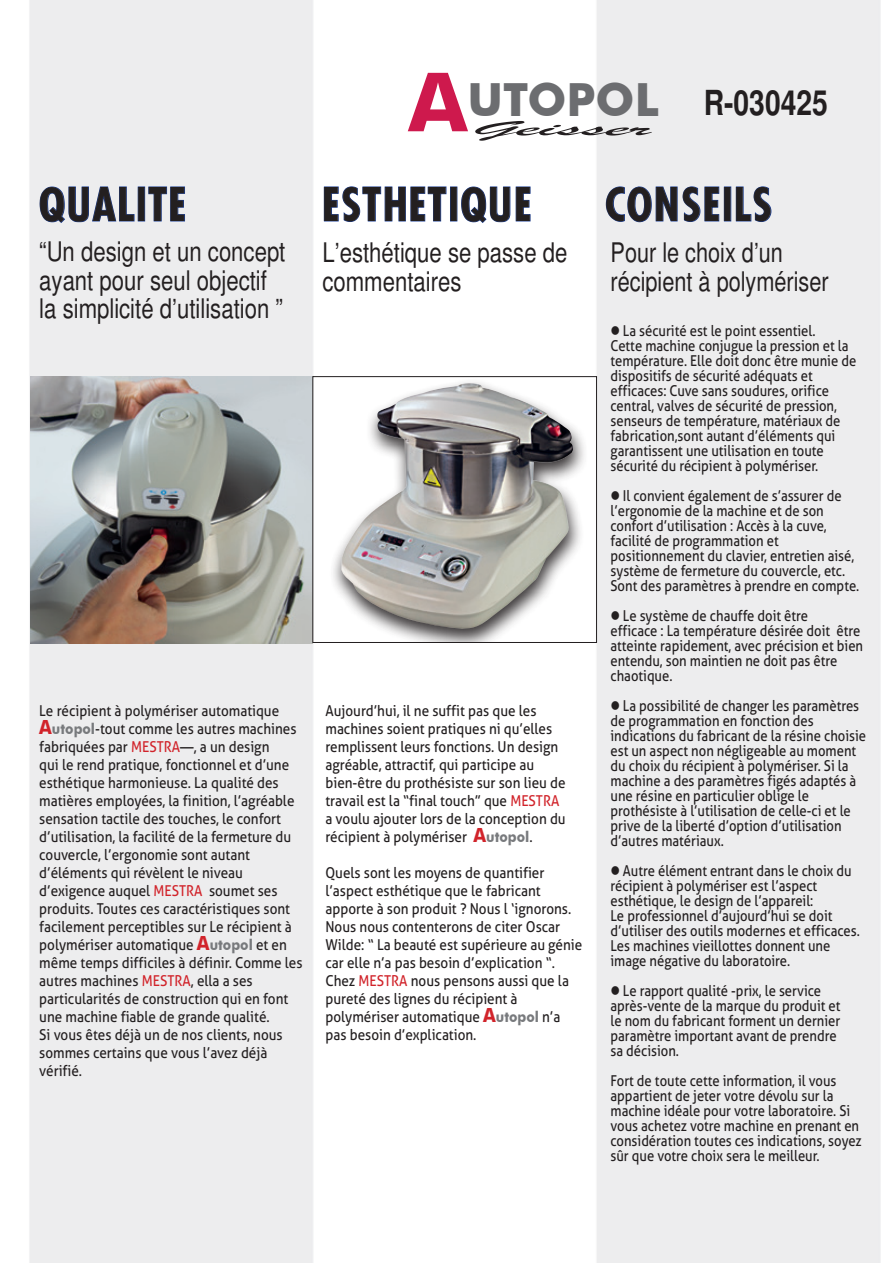
<style>
.page{position:relative;width:893px;height:1263px;background:#fff}
.page>*{position:absolute;margin:0;border:0;box-sizing:border-box;transform-origin:0 0}
.t1{font:700 45.75px "Futura BT";color:#6c6d70}
.t2{font:700 condensed 45px "Futura";letter-spacing:.03em;color:#231f20}
.t3{font:700 condensed 34.5px "Helvetica";color:#231f20}
.t4{font:condensed 27px/28.5px "Helvetica";color:#231f20}
.t5{font:italic 21.6px "Brush Script";color:#231f20;scale:3.6 1}
.t6{font:15px/15px "Aller";color:#231f20;scale:.87 1}
.t7{font:15px/18px "Aller";color:#231f20;scale:.9 1}
.s1{font-size:81.75px;color:#ce194d}
.s2{font-family:"Futura BT";font-weight:700;font-size:19.5px;color:#d1232a}
.s3{font-family:"Futura BT";font-weight:700;color:#787a7d}
.s4{color:#d1232a}
</style>
<div class="page">
<img style="left:29px;top:0;width:852px;height:1263px">
<svg style="left:39px;top:186px;width:96px;height:37px;background:#cbd1e0"></svg>
<div style="left:138px;top:187px;width:7px;height:34px;border:1px solid #1f439b"></div>
<svg style="left:148px;top:186px;width:37px;height:36px"></svg>
<svg style="left:324px;top:186px;width:123px;height:36px"></svg>
<div style="left:450px;top:187px;width:7px;height:34px;border:1px solid #1f439b"></div>
<svg style="left:461px;top:186px;width:70px;height:37px"></svg>
<svg style="left:606px;top:186px;width:113px;height:36px;background:#cbd1e0"></svg>
<div style="left:724px;top:187px;width:7px;height:34px;border:1px solid #1f439b"></div>
<svg style="left:736px;top:186px;width:36px;height:36px"></svg>
<img style="left:30px;top:377px;width:282px;height:266px">
<div style="left:329px;top:378px;width:259px;height:264px;background:#231f20;opacity:.89"></div>
<img style="left:341px;top:383px;width:232px;height:247px">
<div style="left:312px;top:376px;width:285px;height:267px;border:1px solid #231f20"></div>
<h1 class="t1" style="left:408px;top:72px;width:252px"><span class="s1">A</span>UTOPOL</h1>
<h3 class="t5" style="left:472px;top:115px;width:52px">Geisser</h3>
<h3 class="t3" style="left:704px;top:82px;width:126px">R-030425</h3>
<h2 class="t2" style="left:39px;top:175px;width:149px">QUALITE</h2>
<h2 class="t2" style="left:322px;top:175px;width:211px">ESTHETIQUE</h2>
<h2 class="t2" style="left:605px;top:175px;width:169px">CONSEILS</h2>
<h3 class="t4" style="left:39px;top:237px;width:248px">“Un design et un concept ayant pour seul objectif la simplicité d’utilisation ”</h3>
<h3 class="t4" style="left:322px;top:238px;width:246px">L’esthétique se passe de commentaires</h3>
<p class="t7" style="left:39px;top:701px;width:294px">Le récipient à polymériser automatique <span class="s2">A</span><span class="s3">utopol</span>-tout comme les autres machines fabriquées par <span class="s4">MESTRA</span>—, a un design<br>qui le rend pratique, fonctionnel et d’une esthétique harmonieuse. La qualité des matières employées, la finition, l’agréable sensation tactile des touches, le confort d’utilisation, la facilité de la fermeture du couvercle, l’ergonomie sont autant d’éléments qui révèlent le niveau d’exigence auquel <span class="s4">MESTRA</span> soumet ses produits. Toutes ces caractéristiques sont facilement perceptibles sur Le récipient à polymériser automatique <span class="s2">A</span><span class="s3">utopol</span> et en même temps difficiles à définir. Comme les autres machines <span class="s4">MESTRA</span>, ella a ses particularités de construction qui en font une machine fiable de grande qualité.<br>Si vous êtes déjà un de nos clients, nous sommes certains que vous l’avez déjà vérifié.</p>
<p class="t7" style="left:325px;top:701px;width:268px">Aujourd’hui, il ne suffit pas que les machines soient pratiques ni qu’elles remplissent leurs fonctions. Un design agréable, attractif, qui participe au bien-être du prothésiste sur son lieu de travail est la “final touch” que <span class="s4">MESTRA </span>a voulu ajouter lors de la conception du récipient à polymériser <span class="s2">A</span><span class="s3">utopol</span>.</p>
<p class="t7" style="left:325px;top:863px;width:287px">Quels sont les moyens de quantifier l’aspect esthétique que le fabricant apporte à son produit ? Nous l ‘ignorons.<br>Nous nous contenterons de citer Oscar Wilde: “ La beauté est supérieure au génie car elle n’a pas besoin d’explication “.<br>Chez <span class="s4">MESTRA</span> nous pensons aussi que la pureté des lignes du récipient à polymériser automatique <span class="s2">A</span><span class="s3">utopol</span> n’a pas besoin d’explication.</p>
<h3 class="t4" style="left:610px;top:238px;width:220px">Pour le choix d’un récipient à polymériser</h3>
<p class="t6" style="left:610px;top:323px;width:284px">● La sécurité est le point essentiel.<br>Cette machine conjugue la pression et la température. Elle doit donc être munie de dispositifs de sécurité adéquats et efficaces: Cuve sans soudures, orifice central, valves de sécurité de pression, senseurs de température, matériaux de fabrication,sont autant d’éléments qui garantissent une utilisation en toute sécurité du récipient à polymériser.</p>
<p class="t6" style="left:610px;top:488px;width:287px">● Il convient également de s’assurer de l’ergonomie de la machine et de son confort d’utilisation : Accès à la cuve, facilité de programmation et positionnement du clavier, entretien aisé, système de fermeture du couvercle, etc.<br>Sont des paramètres à prendre en compte.</p>
<p class="t6" style="left:610px;top:608px;width:292px">● Le système de chauffe doit être<br>efficace : La température désirée doit être atteinte rapidement, avec précision et bien entendu, son maintien ne doit pas être chaotique.</p>
<p class="t6" style="left:610px;top:698px;width:295px">● La possibilité de changer les paramètres de programmation en fonction des indications du fabricant de la résine choisie est un aspect non négligeable au moment du choix du récipient à polymériser. Si la machine a des paramètres figés adaptés à une résine en particulier oblige le prothésiste à l’utilisation de celle-ci et le prive de la liberté d’option d’utilisation d’autres matériaux.</p>
<p class="t6" style="left:610px;top:863px;width:288px">● Autre élément entrant dans le choix du récipient à polymériser est l’aspect esthétique, le design de l’appareil:<br>Le professionnel d’aujourd’hui se doit d’utiliser des outils modernes et efficaces.<br>Les machines vieillottes donnent une image négative du laboratoire.</p>
<p class="t6" style="left:610px;top:983px;width:266px">● Le rapport qualité -prix, le service après-vente de la marque du produit et le nom du fabricant forment un dernier paramètre important avant de prendre sa décision.</p>
<p class="t6" style="left:610px;top:1073px;width:290px">Fort de toute cette information, il vous appartient de jeter votre dévolu sur la machine idéale pour votre laboratoire. Si vous achetez votre machine en prenant en considération toutes ces indications, soyez sûr que votre choix sera le meilleur.</p>
</div>
